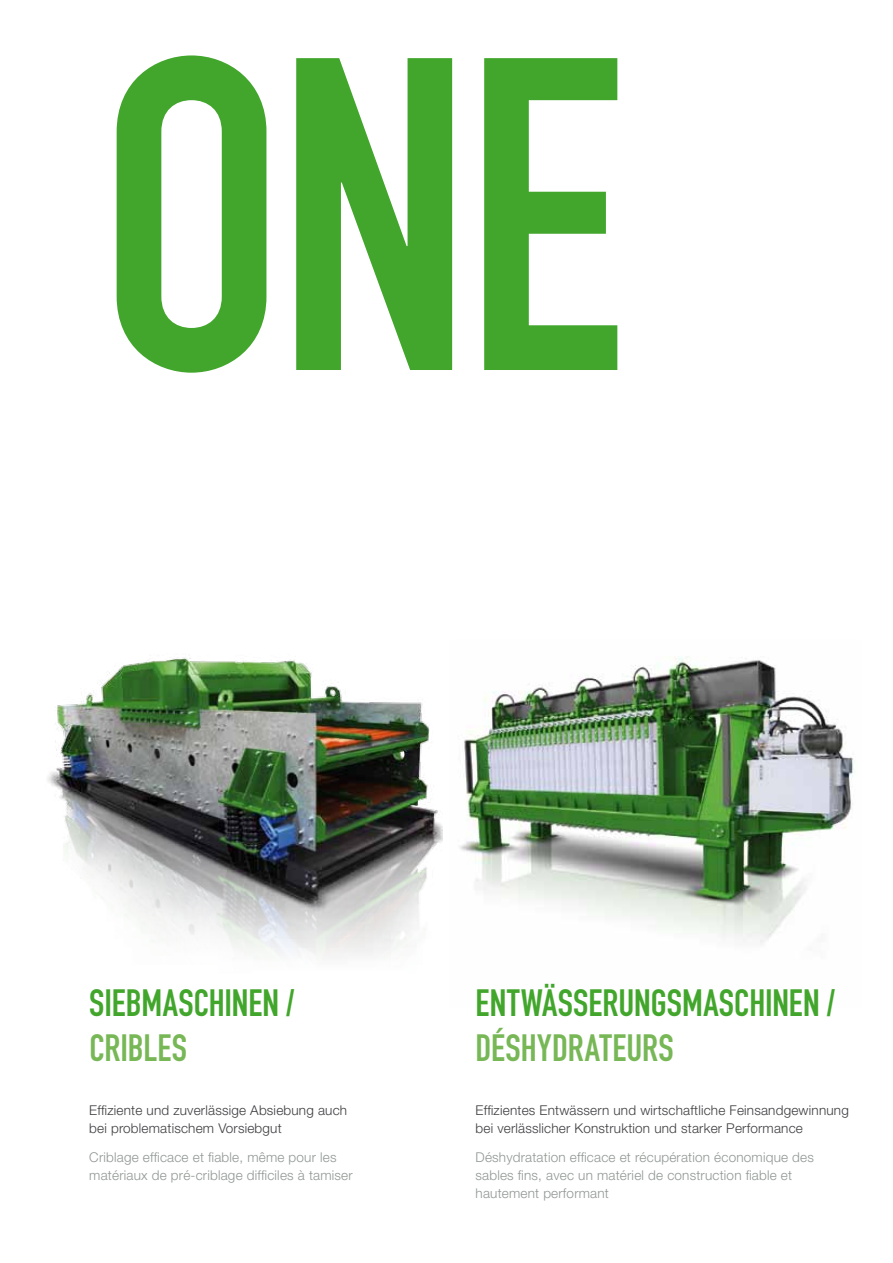
<style>
.page{position:relative;width:893px;height:1263px;background:#fff}
.page>*{position:absolute;margin:0;border:0;box-sizing:border-box;transform-origin:0 0}
.t1{font:438px "DIN Engschrift Alternate";color:#41a62b}
.t2{font:37.5px "DIN Engschrift Alternate";letter-spacing:.005em;color:#41a62b}
.t3{font:37.5px "DIN Engschrift Alternate";letter-spacing:.005em;color:#77b756}
.t4{font:300 13.5px/18px "Helvetica Neue";letter-spacing:.015em;color:#909793}
.t5{font:300 13.5px/18px "Helvetica Neue";letter-spacing:.015em;color:#3e3d40}
</style>
<div class="page">
<img style="left:47px;top:657px;width:395px;height:301px">
<img style="left:460px;top:656px;width:394px;height:288px">
<h1 class="t1" style="left:98px;top:-40px;width:500px">ONE</h1>
<h2 class="t2" style="left:89px;top:980px;width:207px">SIEBMASCHINEN /</h2>
<h2 class="t3" style="left:89px;top:1025px;width:99px">CRIBLES</h2>
<p class="t5" style="left:89px;top:1101px;width:259px">Effiziente und zuverlässige Absiebung auch bei problematischem Vorsiebgut</p>
<p class="t4" style="left:89px;top:1148px;width:265px">Criblage efficace et fiable, même pour les matériaux de pré-criblage difficiles à tamiser</p>
<h2 class="t2" style="left:476px;top:980px;width:361px">ENTWÄSSERUNGSMASCHINEN /</h2>
<h2 class="t3" style="left:475px;top:1025px;width:108px">DÉSHYDRATEUR</h2>
<h2 class="t3" style="left:658px;top:1025px;width:17px">S</h2>
<p class="t5" style="left:476px;top:1101px;width:375px">Effizientes Entwässern und wirtschaftliche Feinsandgewinnung bei verlässlicher Konstruktion und starker Performance</p>
<p class="t4" style="left:476px;top:1148px;width:340px">Déshydratation efficace et récupération économique des sables fins, avec un matériel de construction fiable et hautement performant</p>
</div>
